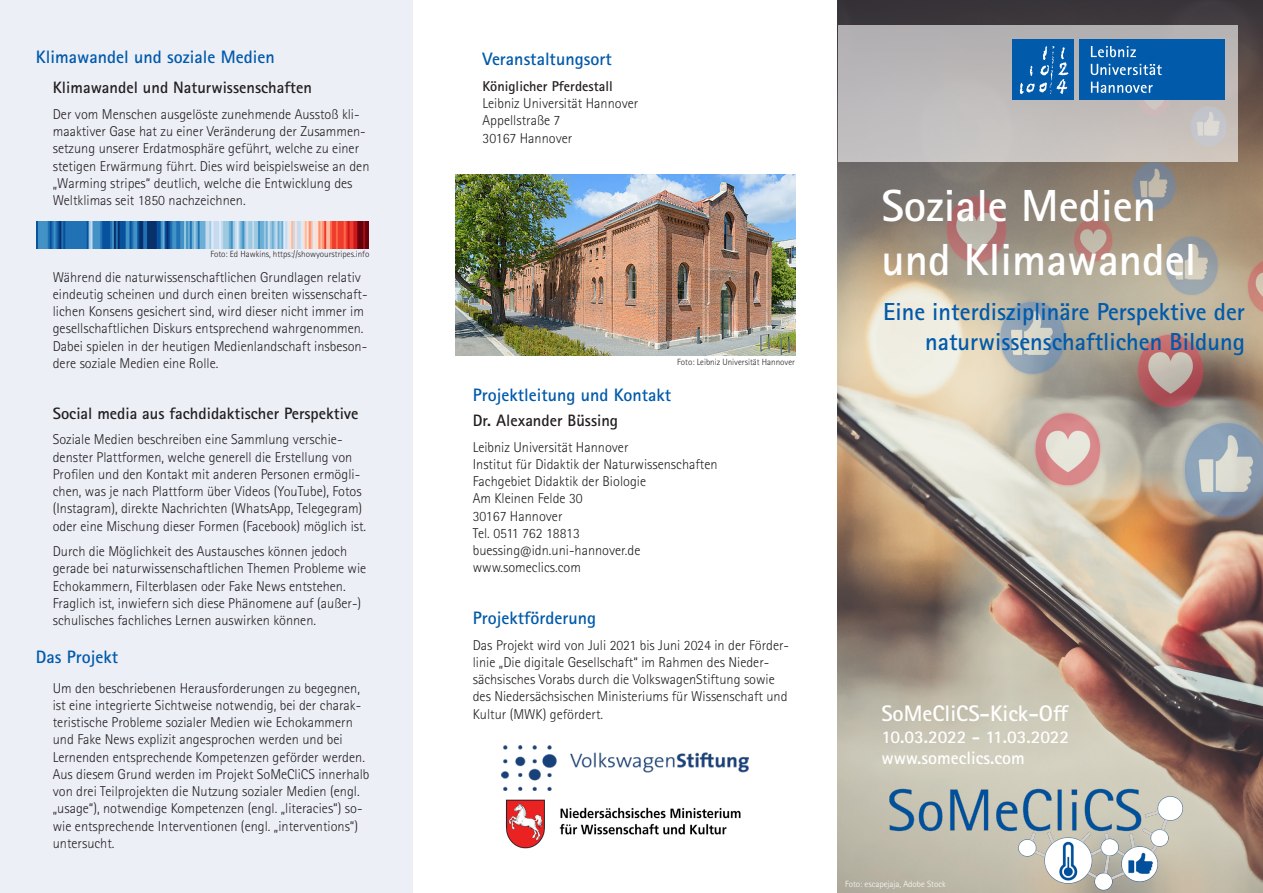
<style>
.page{position:relative;width:1263px;height:893px;background:#fff}
.page>*{position:absolute;margin:0;border:0;box-sizing:border-box;transform-origin:0 0}
.Überschrift_Deckblat{font:700 45px/54px "Rotis Sans Serif Std";color:#fff}
.Überschrift_Deckblat-2{font:700 24.6px/29.5px "Rotis Sans Serif Std";color:#015aaa;text-align:right}
.Überschrift_Deckblat-3{font:700 22.5px "Rotis Sans Serif Std";color:#fff}
.Überschrift_blau{font:700 18px "Rotis Sans Serif Std";color:#015aaa}
.Text_schwarz{font:700 18px "Rotis Sans Serif Std";color:#015aaa}
.Überschrift_Deckblat-4{font:700 18px "Rotis Sans Serif Std";color:#fff}
.t1{font:700 16.5px "Rotis Sans Serif Std";color:#231f20}
.Text_schwarz-2{font:300 14.25px/17.2px "Rotis Sans Serif Std";color:#231f20}
.Text_schwarz-3{font:300 9px "Rotis Sans Serif Std";color:#231f20}
.Text_schwarz-4{font:300 9px "Rotis Sans Serif Std";color:#fff}
.s1{font-weight:700}
</style>
<div class="page">
<img style="left:838px;top:0;width:425px;height:893px">
<div style="left:0;top:0;width:413px;height:893px;background:#edeff7"></div>
<div style="left:838px;top:26px;width:400px;height:136px;background:linear-gradient(to bottom,#b1aeb0,#cbc7c3)"></div>
<div style="left:1080px;top:39px;width:145px;height:61px;background:#015aaa"></div>
<div style="left:1012px;top:39px;width:61px;height:61px;background:#015aaa"></div>
<svg style="left:1091px;top:46px;width:45px;height:11px"></svg>
<svg style="left:1091px;top:64px;width:71px;height:11px"></svg>
<svg style="left:1091px;top:82px;width:62px;height:11px"></svg>
<svg style="left:1020px;top:46px;width:48px;height:48px"></svg>
<img style="left:506px;top:799px;width:235px;height:50px">
<img style="left:455px;top:175px;width:340px;height:181px">
<img style="left:37px;top:222px;width:332px;height:27px">
<img style="left:873px;top:781px;width:316px;height:112px">
<img style="left:501px;top:745px;width:247px;height:45px">
<p class="Überschrift_blau" style="left:36px;top:46px;width:240px">Klimawandel und soziale Medien</p>
<h2 class="t1" style="left:53px;top:77px;width:261px">Klimawandel und Naturwissenschaften</h2>
<p class="Text_schwarz-2" style="left:53px;top:106px;width:318px">Der vom Menschen ausgelöste zunehmende Ausstoß kli&shy;maaktiver Gase hat zu einer Veränderung der Zusammen&shy;setzung unserer Erdatmosphäre geführt, welche zu einer stetigen Erwärmung führt. Dies wird beispielsweise an den „Warming stripes“ deutlich, welche die Entwicklung des Weltklimas seit 1850 nachzeichnen.</p>
<p class="Text_schwarz-3" style="left:210px;top:249px;width:160px">Foto: Ed Hawkins, https://showyourstripes.info</p>
<p class="Text_schwarz-2" style="left:53px;top:268px;width:316px">Während die naturwissenschaftlichen Grundlagen relativ eindeutig scheinen und durch einen breiten wissenschaft&shy;lichen Konsens gesichert sind, wird dieser nicht immer im gesellschaftlichen Diskurs entsprechend wahrgenommen.<br>Dabei spielen in der heutigen Medienlandschaft insbeson&shy;dere soziale Medien eine Rolle.</p>
<h2 class="t1" style="left:53px;top:403px;width:307px">Social media aus fachdidaktischer Perspektive</h2>
<p class="Text_schwarz-2" style="left:53px;top:431px;width:315px">Soziale Medien beschreiben eine Sammlung verschie&shy;denster Plattformen, welche generell die Erstellung von Profilen und den Kontakt mit anderen Personen ermögli&shy;chen, was je nach Plattform über Videos (YouTube), Fotos (Instagram), direkte Nachrichten (WhatsApp, Telegegram) oder eine Mischung dieser Formen (Facebook) möglich ist.</p>
<p class="Text_schwarz-2" style="left:53px;top:543px;width:315px">Durch die Möglichkeit des Austausches können jedoch gerade bei naturwissenschaftlichen Themen Probleme wie Echokammern, Filterblasen oder Fake News entstehen.<br>Fraglich ist, inwiefern sich diese Phänomene auf (außer-) schulisches fachliches Lernen auswirken können.</p>
<p class="Überschrift_blau" style="left:36px;top:645px;width:84px">Das Projekt</p>
<p class="Text_schwarz-2" style="left:53px;top:679px;width:318px">Um den beschriebenen Herausforderungen zu begegnen, ist eine integrierte Sichtweise notwendig, bei der charak&shy;teristische Probleme sozialer Medien wie Echokammern und Fake News explizit angesprochen werden und bei Lernenden entsprechende Kompetenzen geförder werden.<br>Aus diesem Grund werden im Projekt SoMeCliCS innerhalb von drei Teilprojekten die Nutzung sozialer Medien (engl. „usage“), notwendige Kompetenzen (engl. „literacies“) so&shy;wie entsprechende Interventionen (engl. „interventions“) untersucht.</p>
<p class="Text_schwarz" style="left:483px;top:48px;width:131px">Veranstaltungsort</p>
<p class="Text_schwarz-2" style="left:483px;top:78px;width:157px"><span class="s1">Königlicher Pferdestall<br></span>Leibniz Universität Hannover</p>
<p class="Text_schwarz-2" style="left:483px;top:112px;width:79px">Appellstraße 7</p>
<p class="Text_schwarz-2" style="left:483px;top:129px;width:91px">30167 Hannover</p>
<p class="Text_schwarz-3" style="left:677px;top:356px;width:119px">Foto: Leibniz Universität Hannover</p>
<p class="Text_schwarz" style="left:473px;top:383px;width:200px">Projektleitung und Kontakt</p>
<h2 class="t1" style="left:473px;top:410px;width:147px">Dr. Alexander Büssing</h2>
<p class="Text_schwarz-2" style="left:473px;top:438px;width:157px">Leibniz Universität Hannover</p>
<p class="Text_schwarz-2" style="left:473px;top:456px;width:246px">Institut für Didaktik der Naturwissenschaften<br>Fachgebiet Didaktik der Biologie</p>
<p class="Text_schwarz-2" style="left:473px;top:490px;width:112px">Am Kleinen Felde 30</p>
<p class="Text_schwarz-2" style="left:473px;top:507px;width:91px">30167 Hannover</p>
<p class="Text_schwarz-2" style="left:473px;top:525px;width:109px">Tel. 0511 762 18813</p>
<p class="Text_schwarz-2" style="left:473px;top:542px;width:169px">buessing@idn.uni-hannover.de</p>
<p class="Text_schwarz-2" style="left:473px;top:559px;width:110px">www.someclics.com</p>
<h2 class="Überschrift_blau" style="left:473px;top:607px;width:125px">Projektförderung</h2>
<h2 class="Text_schwarz-2" style="left:473px;top:636px;width:318px">Das Projekt wird von Juli 2021 bis Juni 2024 in der Förder&shy;linie „Die digitale Gesellschaft“ im Rahmen des Nieder&shy;sächsisches Vorabs durch die VolkswagenStiftung sowie des Niedersächsischen Ministeriums für Wissenschaft und Kultur (MWK) gefördert.</h2>
<p class="Überschrift_Deckblat" style="left:881px;top:178px;width:316px">Soziale Medien und Klimawandel</p>
<p class="Überschrift_Deckblat-2" style="left:883px;top:297px;width:363px">Eine interdisziplinäre Perspektive der naturwissenschaftlichen Bildung</p>
<p class="Überschrift_Deckblat-3" style="left:881px;top:699px;width:189px">SoMeCliCS-Kick-Off</p>
<p class="Überschrift_Deckblat-4" style="left:881px;top:725px;width:189px">10.03.2022 - 11.03.2022</p>
<p class="Überschrift_Deckblat-4" style="left:881px;top:747px;width:145px">www.someclics.com</p>
<p class="Text_schwarz-4" style="left:845px;top:879px;width:102px">Foto: escapejaja, Adobe Stock</p>
</div>
